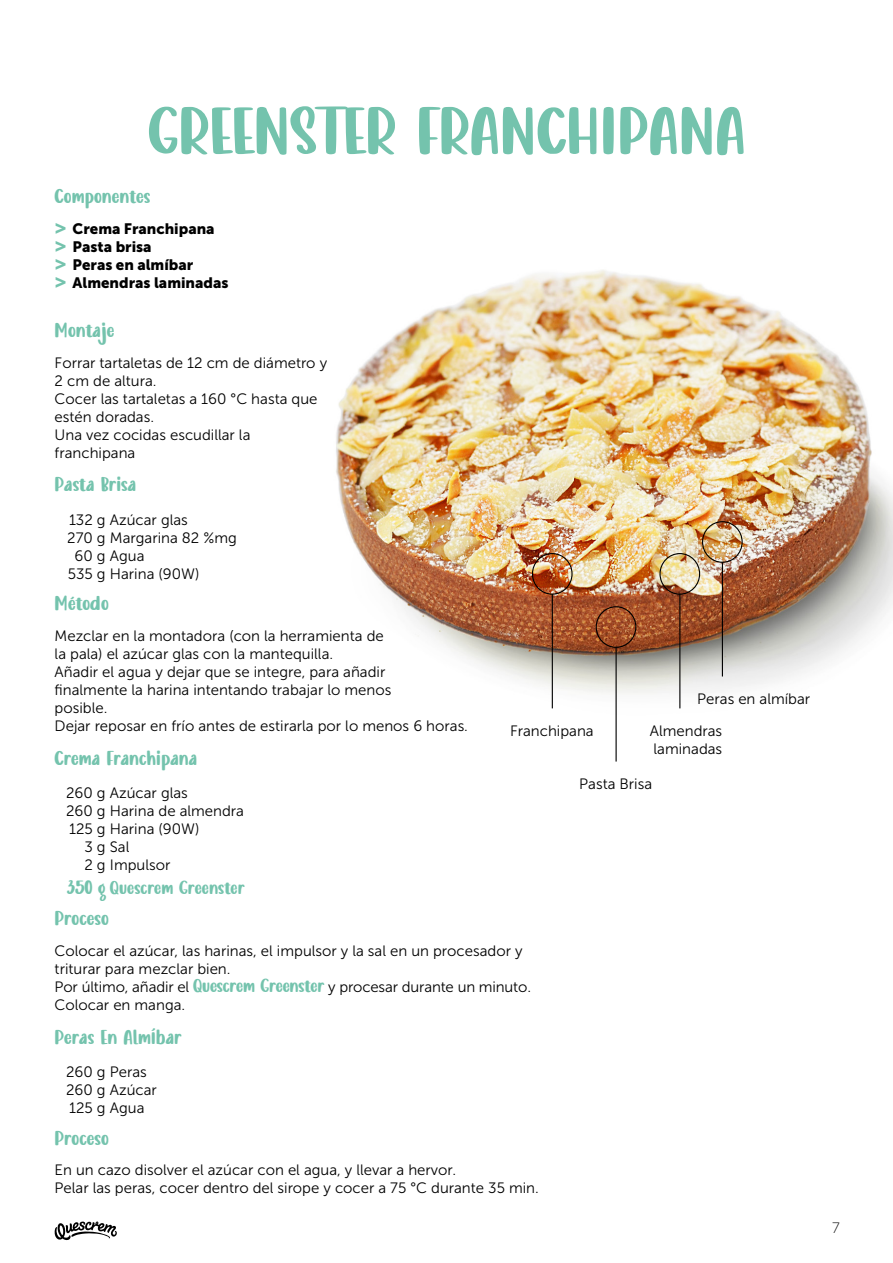
<style>
.page{position:relative;width:893px;height:1263px;background:#fff}
.page>*{position:absolute;margin:0;border:0;box-sizing:border-box;transform-origin:0 0}
.t1{font:68.25px "Little Comet";color:#74c3ad}
.t2{font:21px "Little Comet";color:#74c3ad}
.t3{font:19.5px "Little Comet";color:#74c3ad}
.t4{font:15px/18px "Museo Sans 300";color:#000}
.t5{font:15px/18px "Museo Sans 900";color:#000}
.t6{font:15px "Museo Sans 100";color:#000}
.s1{font-size:19.5px;color:#74c3ad}
.s2{font-family:"Little Comet";font-size:19.5px;color:#74c3ad}
</style>
<div class="page">
<img style="left:336px;top:270px;width:557px;height:439px">
<div style="left:532px;top:553px;width:41px;height:42px;border:1px solid #000;border-radius:50%"></div>
<hr style="left:552px;top:594px;width:1px;height:114px;background:#000">
<div style="left:596px;top:606px;width:40px;height:42px;border:1px solid #000;border-radius:50%"></div>
<hr style="left:615px;top:647px;width:2px;height:114px;background:#000">
<div style="left:659px;top:553px;width:41px;height:42px;border:1px solid #000;border-radius:50%"></div>
<hr style="left:679px;top:594px;width:1px;height:114px;background:#000">
<div style="left:702px;top:521px;width:41px;height:42px;border:1px solid #000;border-radius:50%"></div>
<hr style="left:722px;top:562px;width:1px;height:114px;background:#000">
<svg style="left:54px;top:1221px;width:63px;height:19px"></svg>
<h1 class="t1" style="left:148px;top:93px;width:599px">GREENSTER FRANCHIPANA</h1>
<h2 class="t2" style="left:55px;top:184px;width:97px">Componentes</h2>
<p class="t5" style="left:55px;top:219px;width:175px"><span class="s1">&gt;</span> Crema Franchipana <span class="s1">&gt;</span> Pasta brisa<br><span class="s1">&gt;</span> Peras en almíbar<br><span class="s1">&gt;</span> Almendras laminadas</p>
<h2 class="t2" style="left:55px;top:318px;width:61px">Montaje</h2>
<p class="t4" style="left:55px;top:354px;width:274px">Forrar tartaletas de 12 cm de diámetro y<br>2 cm de altura.<br>Cocer las tartaletas a 160 °C hasta que estén doradas.<br>Una vez cocidas escudillar la franchipana</p>
<h2 class="t2" style="left:55px;top:473px;width:83px">Pasta Brisa</h2>
<p class="t4" style="left:69px;top:511px;width:120px">132 g Azúcar glas</p>
<p class="t4" style="left:67px;top:529px;width:171px">270 g Margarina 82 %mg</p>
<p class="t4" style="left:75px;top:547px;width:71px">60 g Agua</p>
<p class="t4" style="left:68px;top:565px;width:133px">535 g Harina (90W)</p>
<h2 class="t2" style="left:55px;top:592px;width:56px">Método</h2>
<p class="t4" style="left:55px;top:627px;width:415px">Mezclar en la montadora (con la herramienta de<br>la pala) el azúcar glas con la mantequilla.<br>Añadir el agua y dejar que se integre, para añadir<br>finalmente la harina intentando trabajar lo menos<br>posible.<br>Dejar reposar en frío antes de estirarla por lo menos 6 horas.</p>
<h2 class="t2" style="left:55px;top:746px;width:144px">Crema Franchipana</h2>
<p class="t4" style="left:66px;top:784px;width:123px">260 g Azúcar glas</p>
<p class="t4" style="left:66px;top:802px;width:179px">260 g Harina de almendra</p>
<p class="t4" style="left:69px;top:820px;width:132px">125 g Harina (90W)</p>
<p class="t4" style="left:84px;top:838px;width:47px">3 g Sal</p>
<p class="t4" style="left:84px;top:856px;width:87px">2 g Impulsor</p>
<h3 class="t3" style="left:66px;top:877px;width:180px">350 g Quescrem Greenster</h3>
<h2 class="t2" style="left:55px;top:907px;width:56px">Proceso</h2>
<p class="t4" style="left:55px;top:942px;width:478px">Colocar el azúcar, las harinas, el impulsor y la sal en un procesador y triturar para mezclar bien.<br>Por último, añadir el <span class="s2">Quescrem Greenster</span> y procesar durante un minuto.<br>Colocar en manga.</p>
<h2 class="t2" style="left:55px;top:1025px;width:128px">Peras En Almíbar</h2>
<p class="t4" style="left:66px;top:1063px;width:92px">260 g Peras<br>260 g Azúcar<br>125 g Agua</p>
<h2 class="t2" style="left:55px;top:1126px;width:56px">Proceso</h2>
<p class="t4" style="left:55px;top:1161px;width:486px">En un cazo disolver el azúcar con el agua, y llevar a hervor.<br>Pelar las peras, cocer dentro del sirope y cocer a 75 °C durante 35 min.</p>
<p class="t4" style="left:697px;top:690px;width:115px">Peras en almíbar</p>
<p class="t4" style="left:510px;top:722px;width:85px">Franchipana</p>
<p class="t4" style="left:579px;top:775px;width:74px">Pasta Brisa</p>
<p class="t4" style="left:650px;top:722px;width:74px">Almendras laminadas</p>
<p class="t6" style="left:832px;top:1220px;width:9px">7</p>
</div>
